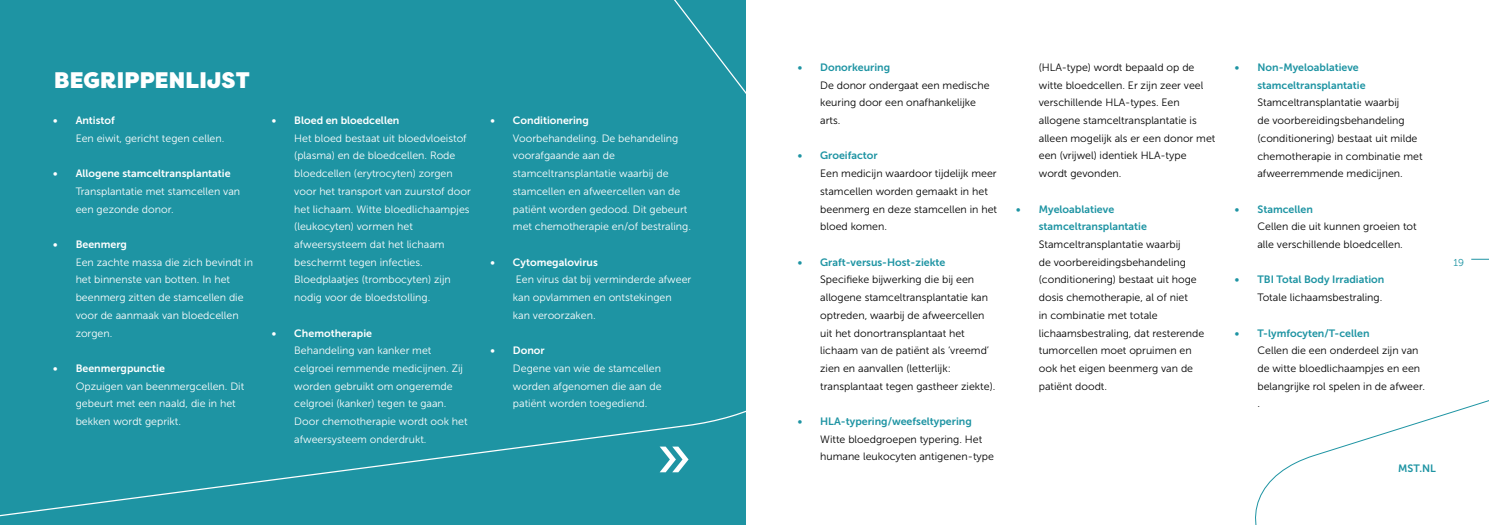
<style>
.page{position:relative;width:1489px;height:525px;background:#fff}
.page>*{position:absolute;margin:0;border:0;box-sizing:border-box;transform-origin:0 0}
.t1{font:62.5px "Museo Sans 500";color:#fff}
.t2{font:900 22.5px "Filson Pro";letter-spacing:.01em;color:#fff}
.t3{font:10.62px/17.8px "Museo Sans 300";color:#000}
.t4{font:10.62px/17.8px "Museo Sans 300";color:#fff}
.t5{font:10.62px/17.8px "Museo Sans 700";color:#1e94a3}
.t6{font:10.62px "Museo Sans 700";color:#fff}
.t7{font:10px "Museo Sans 300";color:#1e94a3}
</style>
<div class="page">
<svg style="left:1471px;top:259px;width:17px;height:1px"></svg>
<svg style="left:1255px;top:400px;width:233px;height:124px"></svg>
<div style="left:0;top:0;width:746px;height:524px;background:#1e94a3"></div>
<h2 class="t2" style="left:54px;top:66px;width:197px">BEGRIPPENLIJST</h2>
<p class="t6" style="left:53px;top:114px;width:63px">• Antistof</p>
<p class="t4" style="left:76px;top:129px;width:150px">Een eiwit, gericht tegen cellen.</p>
<p class="t6" style="left:53px;top:167px;width:179px">• Allogene stamceltransplantatie</p>
<p class="t4" style="left:76px;top:182px;width:166px">Transplantatie met stamcellen van een gezonde donor.</p>
<p class="t6" style="left:53px;top:238px;width:75px">• Beenmerg</p>
<p class="t4" style="left:76px;top:253px;width:179px">Een zachte massa die zich bevindt in het binnenste van botten. In het beenmerg zitten de stamcellen die voor de aanmaak van bloedcellen zorgen.</p>
<p class="t6" style="left:53px;top:362px;width:113px">• Beenmergpunctie</p>
<p class="t4" style="left:76px;top:377px;width:170px">Opzuigen van beenmergcellen. Dit gebeurt met een naald, die in het bekken wordt geprikt.</p>
<p class="t6" style="left:272px;top:114px;width:129px">• Bloed en bloedcellen</p>
<p class="t4" style="left:294px;top:129px;width:178px">Het bloed bestaat uit bloedvloeistof (plasma) en de bloedcellen. Rode bloedcellen (erytrocyten) zorgen voor het transport van zuurstof door het lichaam. Witte bloedlichaampjes (leukocyten) vormen het afweersysteem dat het lichaam beschermt tegen infecties.<br>Bloedplaatjes (trombocyten) zijn nodig voor de bloedstolling.</p>
<p class="t6" style="left:272px;top:327px;width:102px">• Chemotherapie</p>
<p class="t4" style="left:294px;top:341px;width:175px">Behandeling van kanker met celgroei remmende medicijnen. Zij worden gebruikt om ongeremde celgroei (kanker) tegen te gaan.<br>Door chemotherapie wordt ook het afweersysteem onderdrukt.</p>
<p class="t6" style="left:490px;top:114px;width:100px">• Conditionering</p>
<p class="t4" style="left:513px;top:129px;width:179px">Voorbehandeling. De behandeling voorafgaande aan de stamceltransplantatie waarbij de stamcellen en afweercellen van de patiënt worden gedood. Dit gebeurt met chemotherapie en/of bestraling.</p>
<p class="t6" style="left:490px;top:256px;width:109px">• Cytomegalovirus</p>
<p class="t4" style="left:513px;top:271px;width:180px">Een virus dat bij verminderde afweer kan opvlammen en ontstekingen kan veroorzaken.</p>
<p class="t6" style="left:490px;top:344px;width:56px">• Donor</p>
<p class="t4" style="left:513px;top:359px;width:150px;text-align:justify">Degene van wie de stamcellen worden afgenomen die aan de patiënt worden toegediend.</p>
<h1 class="t1" style="left:656px;top:421px;width:36px">»</h1>
<p class="t5" style="left:797px;top:58px;width:94px">• Donorkeuring</p>
<p class="t3" style="left:820px;top:76px;width:171px">De donor ondergaat een medische keuring door een onafhankelijke arts.</p>
<p class="t5" style="left:797px;top:147px;width:82px">• Groeifactor</p>
<p class="t3" style="left:820px;top:164px;width:178px">Een medicijn waardoor tijdelijk meer stamcellen worden gemaakt in het beenmerg en deze stamcellen in het bloed komen.</p>
<p class="t5" style="left:797px;top:253px;width:149px">• Graft-versus-Host-ziekte</p>
<p class="t3" style="left:820px;top:271px;width:177px">Specifieke bijwerking die bij een allogene stamceltransplantatie kan optreden, waarbij de afweercellen uit het donortransplantaat het lichaam van de patiënt als ‘vreemd’ zien en aanvallen (letterlijk: transplantaat tegen gastheer ziekte).</p>
<p class="t5" style="left:797px;top:412px;width:176px">• HLA-typering/weefseltypering</p>
<p class="t3" style="left:820px;top:430px;width:175px">Witte bloedgroepen typering. Het humane leukocyten antigenen-type</p>
<p class="t3" style="left:1038px;top:58px;width:178px">(HLA-type) wordt bepaald op de witte bloedcellen. Er zijn zeer veel verschillende HLA-types. Een allogene stamceltransplantatie is alleen mogelijk als er een donor met een (vrijwel) identiek HLA-type wordt gevonden.</p>
<p class="t5" style="left:1038px;top:200px;width:110px;text-indent:-23px">• Myeloablatieve stamceltransplantatie</p>
<p class="t3" style="left:1038px;top:235px;width:167px">Stamceltransplantatie waarbij<br>de voorbereidingsbehandeling (conditionering) bestaat uit hoge dosis chemotherapie, al of niet<br>in combinatie met totale lichaamsbestraling, dat resterende tumorcellen moet opruimen en ook het eigen beenmerg van de patiënt doodt.</p>
<p class="t5" style="left:1257px;top:58px;width:110px;text-indent:-23px">• Non-Myeloablatieve stamceltransplantatie</p>
<p class="t3" style="left:1257px;top:94px;width:167px">Stamceltransplantatie waarbij<br>de voorbereidingsbehandeling (conditionering) bestaat uit milde chemotherapie in combinatie met afweerremmende medicijnen.</p>
<p class="t5" style="left:1234px;top:200px;width:79px">• Stamcellen</p>
<p class="t3" style="left:1257px;top:218px;width:161px">Cellen die uit kunnen groeien tot alle verschillende bloedcellen.</p>
<p class="t5" style="left:1234px;top:271px;width:151px">• TBI Total Body Irradiation</p>
<p class="t3" style="left:1257px;top:288px;width:126px">Totale lichaamsbestraling.</p>
<p class="t5" style="left:1234px;top:324px;width:136px">• T-lymfocyten/T-cellen</p>
<p class="t3" style="left:1257px;top:341px;width:169px">Cellen die een onderdeel zijn van de witte bloedlichaampjes en een belangrijke rol spelen in de afweer. .</p>
<p class="t7" style="left:1453px;top:257px;width:12px">19</p>
<p class="t5" style="left:1398px;top:459px;width:39px">MST.NL</p>
</div>
